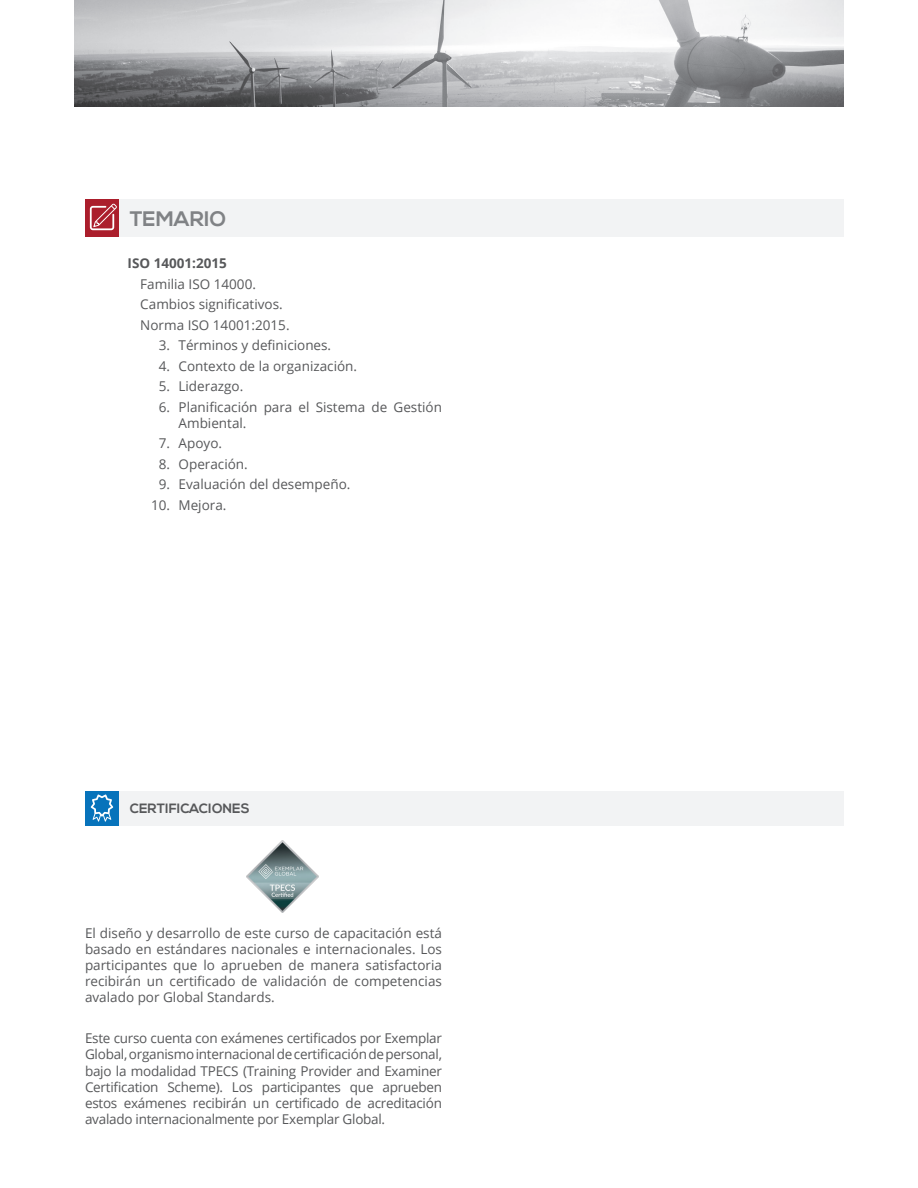
<style>
.page{position:relative;width:918px;height:1188px;background:#fff}
.page>*{position:absolute;margin:0;border:0;box-sizing:border-box;transform-origin:0 0}
.t1{font:700 21px "Nexa";color:#808285}
.t2{font:13.5px/16.2px "Open Sans";color:#57585a}
.t3{font:700 13.5px "Nexa";color:#57585a}
.t4{font:700 13.5px "Open Sans";color:#57585a}
</style>
<div class="page">
<img style="left:74px;top:0;width:770px;height:106px">
<div style="left:85px;top:200px;width:34px;height:37px;background:#ab1e2c"></div>
<div style="left:119px;top:200px;width:725px;height:37px;background:#f2f3f4"></div>
<svg style="left:90px;top:204px;width:27px;height:26px"></svg>
<div style="left:85px;top:791px;width:34px;height:34px;background:#0773bb"></div>
<div style="left:119px;top:791px;width:725px;height:34px;background:#f2f3f4"></div>
<svg style="left:91px;top:795px;width:22px;height:27px"></svg>
<img style="left:247px;top:840px;width:71px;height:72px">
<p class="t1" style="left:130px;top:207px;width:98px">TEMARIO</p>
<p class="t4" style="left:128px;top:254px;width:101px">ISO 14001:2015</p>
<p class="t2" style="left:140px;top:274px;width:151px;line-height:20.4px">Familia ISO 14000.<br>Cambios significativos.<br>Norma ISO 14001:2015.</p>
<p class="t2" style="left:159px;top:337px;width:174px">3. Términos y definiciones.</p>
<p class="t2" style="left:159px;top:357px;width:200px">4. Contexto de la organización.</p>
<p class="t2" style="left:159px;top:378px;width:86px">5. Liderazgo.</p>
<p class="t2" style="left:179px;top:398px;width:265px;text-indent:-20px">6. Planificación para el Sistema de Gestión<br>Ambiental.</p>
<p class="t2" style="left:159px;top:435px;width:65px">7. Apoyo.</p>
<p class="t2" style="left:159px;top:455px;width:91px">8. Operación.</p>
<p class="t2" style="left:159px;top:476px;width:193px">9. Evaluación del desempeño.</p>
<p class="t2" style="left:151px;top:496px;width:77px">10. Mejora.</p>
<p class="t3" style="left:130px;top:801px;width:122px">CERTIFICACIONES</p>
<p class="t2" style="left:85px;top:924px;width:358px;text-align:justify">El diseño y desarrollo de este curso de capacitación está basado en estándares nacionales e internacionales. Los participantes que lo aprueben de manera satisfactoria recibirán un certificado de validación de competencias avalado por Global Standards.</p>
<p class="t2" style="left:85px;top:1030px;width:358px;text-align:justify">Este curso cuenta con exámenes certificados por Exemplar Global, organismo internacional de certificación de personal, bajo la modalidad TPECS (Training Provider and Examiner Certification Scheme). Los participantes que aprueben estos exámenes recibirán un certificado de acreditación avalado internacionalmente por Exemplar Global.</p>
</div>
